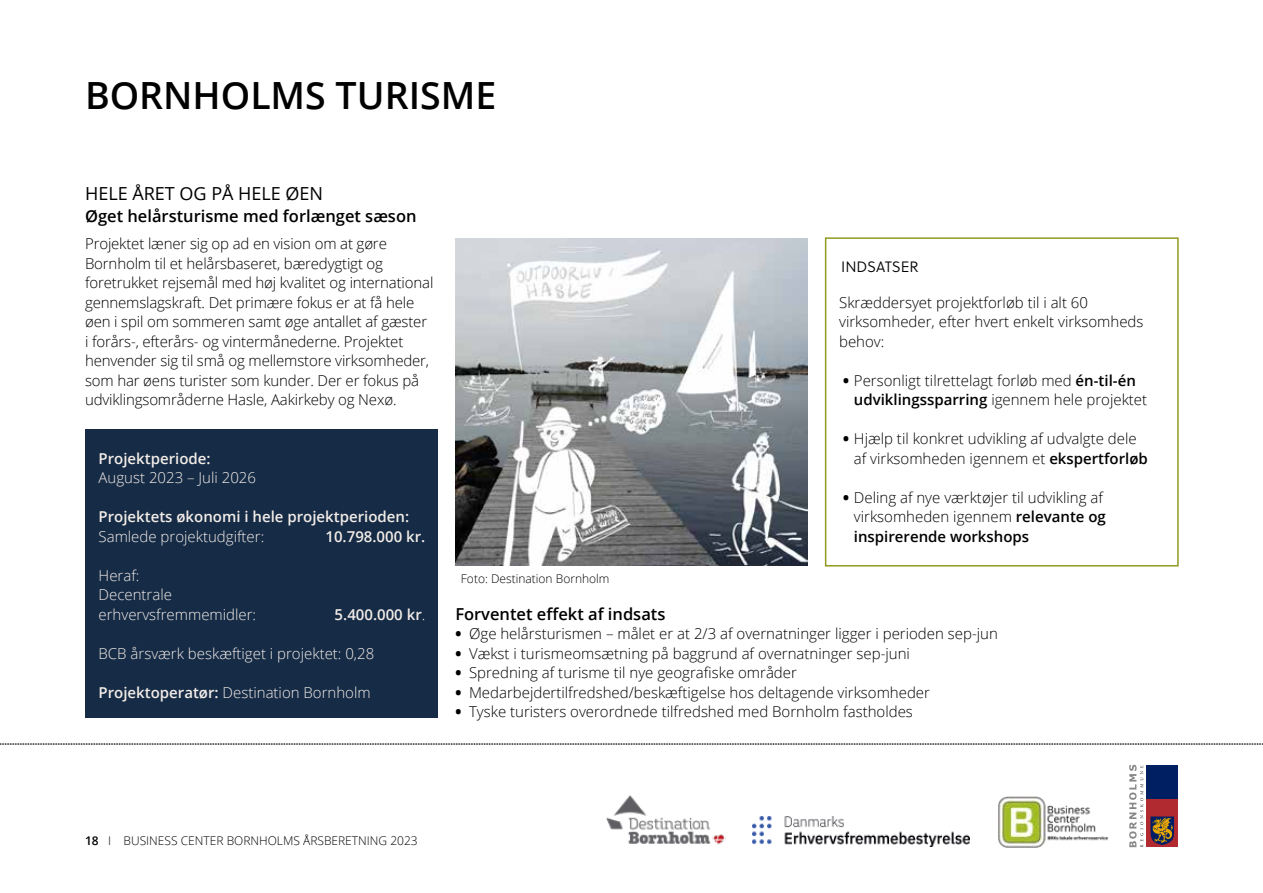
<style>
.page{position:relative;width:1263px;height:893px;background:#fff}
.page>*{position:absolute;margin:0;border:0;box-sizing:border-box;transform-origin:0 0}
.t1{font:600 37.5px "Open Sans";color:#000}
.t2{font:18px "Open Sans";color:#000}
.t3{font:600 16.5px "Open Sans";color:#000}
.t4{font:300 15px/19.5px "Open Sans";color:#000}
.t5{font:300 15px/19.5px "Open Sans";color:#f3ede8}
.t6{font:600 15px "Open Sans";color:#f3ede8}
.t7{font:600 15px/19.5px "Open Sans";color:#000}
.t8{font:15px "Soleil Lt";letter-spacing:-.005em;color:#000}
.t9{font:300 12px "Open Sans";color:#000}
.s1{font-weight:800}
.s2{font-weight:600}
.s3{font-weight:300}
</style>
<div class="page">
<div style="left:825px;top:237px;width:354px;height:329px;border:2px solid #92991f"></div>
<div style="left:86px;top:429px;width:352px;height:289px;background:#162b46"></div>
<img style="left:455px;top:238px;width:353px;height:328px">
<img style="left:752px;top:816px;width:217px;height:30px">
<img style="left:606px;top:795px;width:120px;height:50px">
<div style="left:1147px;top:800px;width:31px;height:47px;background:#b02a2f"></div>
<div style="left:1147px;top:765px;width:31px;height:34px;background:#001e62"></div>
<svg style="left:1150px;top:816px;width:24px;height:29px"></svg>
<svg style="left:1129px;top:765px;width:14px;height:82px"></svg>
<img style="left:998px;top:796px;width:110px;height:52px">
<svg style="left:0;top:744px;width:1263px;height:1px"></svg>
<h1 class="t1" style="left:85px;top:70px;width:413px">BORNHOLMS TURISME</h1>
<p class="t2" style="left:85px;top:181px;width:240px">HELE ÅRET OG PÅ HELE ØEN</p>
<p class="t3" style="left:85px;top:205px;width:333px">Øget helårsturisme med forlænget sæson</p>
<p class="t4" style="left:85px;top:233px;width:350px">Projektet læner sig op ad en vision om at gøre Bornholm til et helårsbaseret, bæredygtigt og foretrukket rejsemål med høj kvalitet og international gennemslagskraft. Det primære fokus er at få hele øen i spil om sommeren samt øge antallet af gæster i forårs-, efterårs- og vintermånederne. Projektet henvender sig til små og mellemstore virksomheder, som har øens turister som kunder. Der er fokus på udviklingsområderne Hasle, Aakirkeby og Nexø.</p>
<p class="t8" style="left:841px;top:256px;width:79px">INDSATSER</p>
<p class="t4" style="left:839px;top:292px;width:306px">Skræddersyet projektforløb til i alt 60 virksomheder, efter hvert enkelt virksomheds behov:</p>
<p class="t4" style="left:843px;top:370px;width:294px"><span class="s1">•</span> Personligt tilrettelagt forløb med <span class="s2">én-til-én</span></p>
<p class="t4" style="left:854px;top:389px;width:295px"><span class="s2">udviklingssparring</span> igennem hele projektet</p>
<p class="t4" style="left:843px;top:428px;width:295px"><span class="s1">•</span> Hjælp til konkret udvikling af udvalgte dele</p>
<p class="t6" style="left:99px;top:448px;width:114px">Projektperiode:</p>
<p class="t5" style="left:99px;top:467px;width:159px">August 2023 – Juli 2026</p>
<p class="t6" style="left:99px;top:506px;width:312px">Projektets økonomi i hele projektperioden:</p>
<p class="t5" style="left:99px;top:526px;width:167px">Samlede projektudgifter:</p>
<p class="t6" style="left:325px;top:526px;width:101px">10.798.000 kr.</p>
<p class="t5" style="left:99px;top:565px;width:159px">Heraf:<br>Decentrale erhvervsfremmemidler:</p>
<p class="t6" style="left:335px;top:604px;width:92px">5.400.000 kr<span class="s3">.</span></p>
<p class="t5" style="left:99px;top:643px;width:277px">BCB årsværk beskæftiget i projektet: 0,28</p>
<p class="t5" style="left:99px;top:682px;width:274px"><span class="s2">Projektoperatør:</span> Destination Bornholm</p>
<p class="t4" style="left:854px;top:448px;width:296px">af virksomheden igennem et <span class="s2">ekspertforløb</span></p>
<p class="t4" style="left:843px;top:487px;width:261px"><span class="s1">•</span> Deling af nye værktøjer til udvikling af</p>
<p class="t9" style="left:461px;top:570px;width:150px">Foto: Destination Bornholm</p>
<p class="t7" style="left:854px;top:506px;width:254px"><span class="s3">virksomheden igennem</span> relevante og inspirerende workshops</p>
<p class="t3" style="left:455px;top:602px;width:212px">Forventet effekt af indsats</p>
<p class="t4" style="left:455px;top:623px;width:544px"><span class="s1">•</span> Øge helårsturismen – målet er at 2/3 af overnatninger ligger i perioden sep-jun</p>
<p class="t4" style="left:455px;top:643px;width:456px"><span class="s1">•</span> Vækst i turismeomsætning på baggrund af overnatninger sep-juni</p>
<p class="t4" style="left:455px;top:662px;width:343px"><span class="s1">•</span> Spredning af turisme til nye geografiske områder</p>
<p class="t4" style="left:455px;top:682px;width:476px"><span class="s1">•</span> Medarbejdertilfredshed/beskæftigelse hos deltagende virksomheder</p>
<p class="t4" style="left:455px;top:701px;width:459px"><span class="s1">•</span> Tyske turisters overordnede tilfredshed med Bornholm fastholdes</p>
<p class="t9" style="left:85px;top:833px;width:334px"><span class="s2">18</span> I BUSINESS CENTER BORNHOLMS ÅRSBERETNING 2023</p>
</div>
